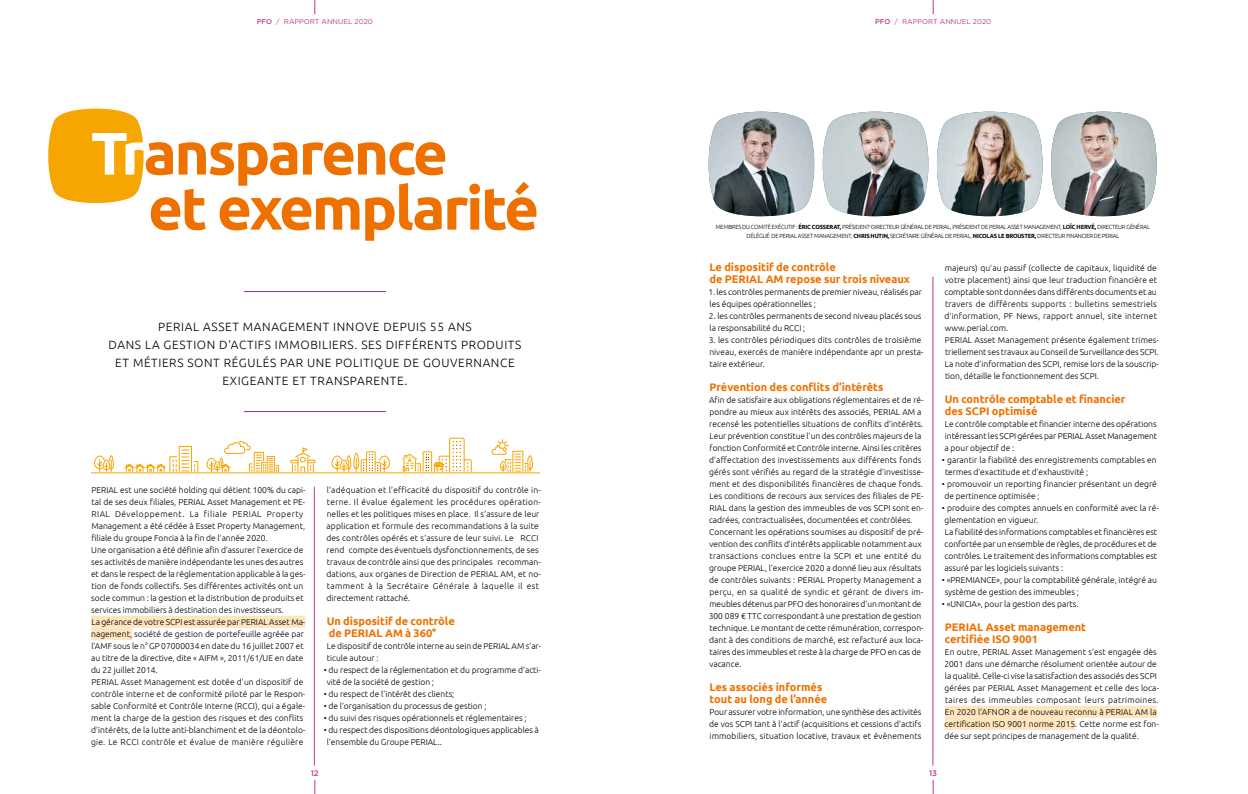
<style>
.page{position:relative;width:1248px;height:794px;background:#fff}
.page>*{position:absolute;margin:0;border:0;box-sizing:border-box;transform-origin:0 0}
.t1{font:700 60px/55px "Ubuntu";letter-spacing:-.04em;color:#ee7100}
.t2{font:300 12px/18px "Ubuntu";letter-spacing:.05em;color:#000;text-align:center}
.t3{font:700 11px/12px "Ubuntu";color:#ee7100}
.t4{font:300 8.5px/12px "Ubuntu";color:#000}
.t5{font:500 8px "Gotham";color:#bc3a8e}
.t6{font:7px "Gotham";color:#bc3a8e}
.t7{font:300 6px/9px "Ubuntu";letter-spacing:-.025em;color:#000;text-align:center;scale:.96 1}
.s1{font-weight:500}
.s2{color:#fff}
.s3{font-weight:700}
</style>
<div class="page">
<svg style="left:48px;top:109px;width:96px;height:94px;background:#f7af1c"></svg>
<hr style="left:314px;top:487px;width:1px;height:278px;background:#bc3a8e">
<div style="left:91px;top:616px;width:214px;height:12px;background:#fee5be"></div>
<div style="left:91px;top:628px;width:41px;height:12px;background:#fee5be"></div>
<hr style="left:244px;top:291px;width:142px;height:1px;background:#89378d">
<hr style="left:244px;top:411px;width:142px;height:1px;background:#89378d">
<hr style="left:932px;top:277px;width:1px;height:488px;background:#bc3a8e">
<div style="left:944px;top:706px;width:212px;height:12px;background:#fee5be"></div>
<div style="left:944px;top:718px;width:131px;height:12px;background:#fee5be"></div>
<img style="left:708px;top:112px;width:335px;height:104px">
<img style="left:1051px;top:112px;width:106px;height:104px">
<svg style="left:124px;top:446px;width:74px;height:26px"></svg>
<svg style="left:94px;top:455px;width:20px;height:17px"></svg>
<svg style="left:331px;top:451px;width:60px;height:21px"></svg>
<svg style="left:290px;top:447px;width:25px;height:25px"></svg>
<svg style="left:402px;top:437px;width:70px;height:35px"></svg>
<svg style="left:491px;top:439px;width:41px;height:33px"></svg>
<hr style="left:91px;top:472px;width:448px;height:1px;background:#f7a500">
<svg style="left:206px;top:441px;width:73px;height:31px"></svg>
<svg style="left:314px;top:780px;width:1px;height:14px"></svg>
<svg style="left:314px;top:0;width:1px;height:14px"></svg>
<svg style="left:932px;top:0;width:1px;height:14px"></svg>
<svg style="left:932px;top:780px;width:1px;height:14px"></svg>
<p class="t6" style="left:257px;top:17px;width:118px"><span class="s1">PFO</span> / RAPPORT ANNUEL 2020</p>
<p class="t6" style="left:875px;top:17px;width:118px"><span class="s1">PFO</span> / RAPPORT ANNUEL 2020</p>
<h1 class="t1" style="left:148px;top:125px;width:392px;text-indent:-57px"><span class="s2">Tr</span>ansparence<br>et exemplarité</h1>
<h2 class="t2" style="left:108px;top:317px;width:414px">PERIAL ASSET MANAGEMENT INNOVE DEPUIS 55 ANS<br>DANS LA GESTION D’ACTIFS IMMOBILIERS. SES DIFFÉRENTS PRODUITS ET MÉTIERS SONT RÉGULÉS PAR UNE POLITIQUE DE GOUVERNANCE EXIGEANTE ET TRANSPARENTE.</h2>
<p class="t4" style="left:91px;top:483px;width:216px">PERIAL est une société holding qui détient 100% du capi&shy;tal de ses deux filiales, PERIAL Asset Management et PE-RIAL Développement. La filiale PERIAL Property Management a été cédée à Esset Property Management, filiale du groupe Foncia à la fin de l’année 2020.<br>Une organisation a été définie afin d’assurer l’exercice de ses activités de manière indépendante les unes des autres et dans le respect de la réglementation applicable à la ges&shy;tion de fonds collectifs. Ses différentes activités ont un socle commun : la gestion et la distribution de produits et services immobiliers à destination des investisseurs.<br>La gérance de votre SCPI est assurée par PERIAL Asset Ma&shy;nagement, société de gestion de portefeuille agréée par l’AMF sous le n° GP 07000034 en date du 16 juillet 2007 et au titre de la directive, dite « AIFM », 2011/61/UE en date du 22 juillet 2014.<br>PERIAL Asset Management est dotée d’un dispositif de contrôle interne et de conformité piloté par le Respon&shy;sable Conformité et Contrôle Interne (RCCI), qui a égale&shy;ment la charge de la gestion des risques et des conflits d’intérêts, de la lutte anti-blanchiment et de la déontolo&shy;gie. Le RCCI contrôle et évalue de manière régulière</p>
<p class="t4" style="left:326px;top:483px;width:216px">l’adéquation et l’efficacité du dispositif du contrôle in&shy;terne. Il évalue également les procédures opération&shy;nelles et les politiques mises en place. Il s’assure de leur application et formule des recommandations à la suite des contrôles opérés et s’assure de leur suivi. Le RCCI rend compte des éventuels dysfonctionnements, de ses travaux de contrôle ainsi que des principales recomman&shy;dations, aux organes de Direction de PERIAL AM, et no&shy;tamment à la Secrétaire Générale à laquelle il est directement rattaché.</p>
<p class="t3" style="left:327px;top:614px;width:129px">Un dispositif de contrôle de PERIAL AM à 360°</p>
<p class="t4" style="left:327px;top:639px;width:215px">Le dispositif de contrôle interne au sein de PERIAL AM s’ar&shy;ticule autour :</p>
<p class="t4" style="left:327px;top:663px;width:216px;text-indent:-3px">• du respect de la réglementation et du programme d’acti&shy;vité de la société de gestion ;</p>
<p class="t4" style="left:324px;top:687px;width:132px">• du respect de l’intérêt des clients;</p>
<p class="t4" style="left:324px;top:699px;width:164px">• de l’organisation du processus de gestion ;</p>
<p class="t4" style="left:324px;top:711px;width:204px">• du suivi des risques opérationnels et réglementaires ;</p>
<p class="t4" style="left:327px;top:723px;width:213px;text-indent:-3px">• du respect des dispositions déontologiques applicables à l’ensemble du Groupe PERIAL..</p>
<p class="t7" style="left:715px;top:222px;width:454px">MEMBRES DU COMITÉ EXÉCUTIF : <span class="s3">ÉRIC COSSERAT,</span> PRÉSIDENT-DIRECTEUR GÉNÉRAL DE PERIAL, PRÉSIDENT DE PERIAL ASSET MANAGEMENT, <span class="s3">LOÏC HERVÉ,</span> DIRECTEUR GÉNÉRAL<br>DÉLÉGUÉ DE PERIAL ASSET MANAGEMENT, <span class="s3">CHRIS HUTIN,</span> SECRÉTAIRE GÉNÉRAL DE PERIAL, <span class="s3">NICOLAS LE BROUSTER,</span> DIRECTEUR FINANCIER DE PERIAL</p>
<p class="t3" style="left:709px;top:260px;width:202px">Le dispositif de contrôle<br>de PERIAL AM repose sur trois niveaux</p>
<p class="t4" style="left:708px;top:285px;width:215px">1. les contrôles permanents de premier niveau, réalisés par les équipes opérationnelles ;</p>
<p class="t4" style="left:709px;top:309px;width:214px">2. les contrôles permanents de second niveau placés sous la responsabilité du RCCI ;</p>
<p class="t4" style="left:708px;top:333px;width:216px">3. les contrôles périodiques dits contrôles de troisième niveau, exercés de manière indépendante apr un presta&shy;taire extérieur.</p>
<p class="t3" style="left:709px;top:380px;width:175px">Prévention des conflits d’intérêts</p>
<p class="t4" style="left:708px;top:393px;width:216px">Afin de satisfaire aux obligations réglementaires et de ré&shy;pondre au mieux aux intérêts des associés, PERIAL AM a recensé les potentielles situations de conflits d’intérêts.<br>Leur prévention constitue l’un des contrôles majeurs de la fonction Conformité et Contrôle interne. Ainsi les critères d’affectation des investissements aux différents fonds gérés sont vérifiés au regard de la stratégie d’investisse&shy;ment et des disponibilités financières de chaque fonds.<br>Les conditions de recours aux services des filiales de PE-RIAL dans la gestion des immeubles de vos SCPI sont en&shy;cadrées, contractualisées, documentées et contrôlées.<br>Concernant les opérations soumises au dispositif de pré&shy;vention des conflits d’intérêts applicable notamment aux transactions conclues entre la SCPI et une entité du groupe PERIAL, l’exercice 2020 a donné lieu aux résultats de contrôles suivants : PERIAL Property Management a perçu, en sa qualité de syndic et gérant de divers im&shy;meubles détenus par PFO des honoraires d’un montant de 300 089 € TTC correspondant à une prestation de gestion technique. Le montant de cette rémunération, correspon&shy;dant à des conditions de marché, est refacturé aux loca&shy;taires des immeubles et reste à la charge de PFO en cas de vacance.</p>
<p class="t3" style="left:709px;top:680px;width:119px">Les associés informés tout au long de l’année</p>
<p class="t4" style="left:709px;top:705px;width:214px;text-align:justify">Pour assurer votre information, une synthèse des activités de vos SCPI tant à l’actif (acquisitions et cessions d’actifs immobiliers, situation locative, travaux et évènements</p>
<p class="t4" style="left:944px;top:261px;width:216px">majeurs) qu’au passif (collecte de capitaux, liquidité de votre placement) ainsi que leur traduction financière et comptable sont données dans différents documents et au travers de différents supports : bulletins semestriels d’information, PF News, rapport annuel, site internet www.perial.com.<br>PERIAL Asset Management présente également trimes&shy;triellement ses travaux au Conseil de Surveillance des SCPI.<br>La note d’information des SCPI, remise lors de la souscrip&shy;tion, détaille le fonctionnement des SCPI.</p>
<p class="t3" style="left:944px;top:392px;width:182px">Un contrôle comptable et financier des SCPI optimisé</p>
<p class="t4" style="left:944px;top:417px;width:214px;text-align:justify">Le contrôle comptable et financier interne des opérations intéressant les SCPI gérées par PERIAL Asset Management a pour objectif de :</p>
<p class="t4" style="left:944px;top:453px;width:213px;text-indent:-3px">• garantir la fiabilité des enregistrements comptables en termes d’exactitude et d’exhaustivité ;</p>
<p class="t4" style="left:944px;top:477px;width:214px;text-indent:-3px">• promouvoir un reporting financier présentant un degré de pertinence optimisée ;</p>
<p class="t4" style="left:944px;top:501px;width:216px;text-indent:-3px">• produire des comptes annuels en conformité avec la ré&shy;glementation en vigueur.<br>La fiabilité des informations comptables et financières est confortée par un ensemble de règles, de procédures et de contrôles. Le traitement des informations comptables est assuré par les logiciels suivants :</p>
<p class="t4" style="left:944px;top:573px;width:214px;text-indent:-3px">• «PREMIANCE», pour la comptabilité générale, intégré au système de gestion des immeubles ;</p>
<p class="t4" style="left:941px;top:597px;width:138px">• «UNICIA», pour la gestion des parts.</p>
<p class="t3" style="left:944px;top:620px;width:143px">PERIAL Asset management certifiée ISO 9001</p>
<p class="t4" style="left:944px;top:645px;width:216px">En outre, PERIAL Asset Management s’est engagée dès 2001 dans une démarche résolument orientée autour de la qualité. Celle-ci vise la satisfaction des associés des SCPI gérées par PERIAL Asset Management et celle des loca&shy;taires des immeubles composant leurs patrimoines.<br>En 2020 l’AFNOR a de nouveau reconnu à PERIAL AM la certification ISO 9001 norme 2015. Cette norme est fon&shy;dée sur sept principes de management de la qualité.</p>
<p class="t5" style="left:311px;top:767px;width:10px">12</p>
<p class="t5" style="left:929px;top:767px;width:10px">13</p>
</div>
